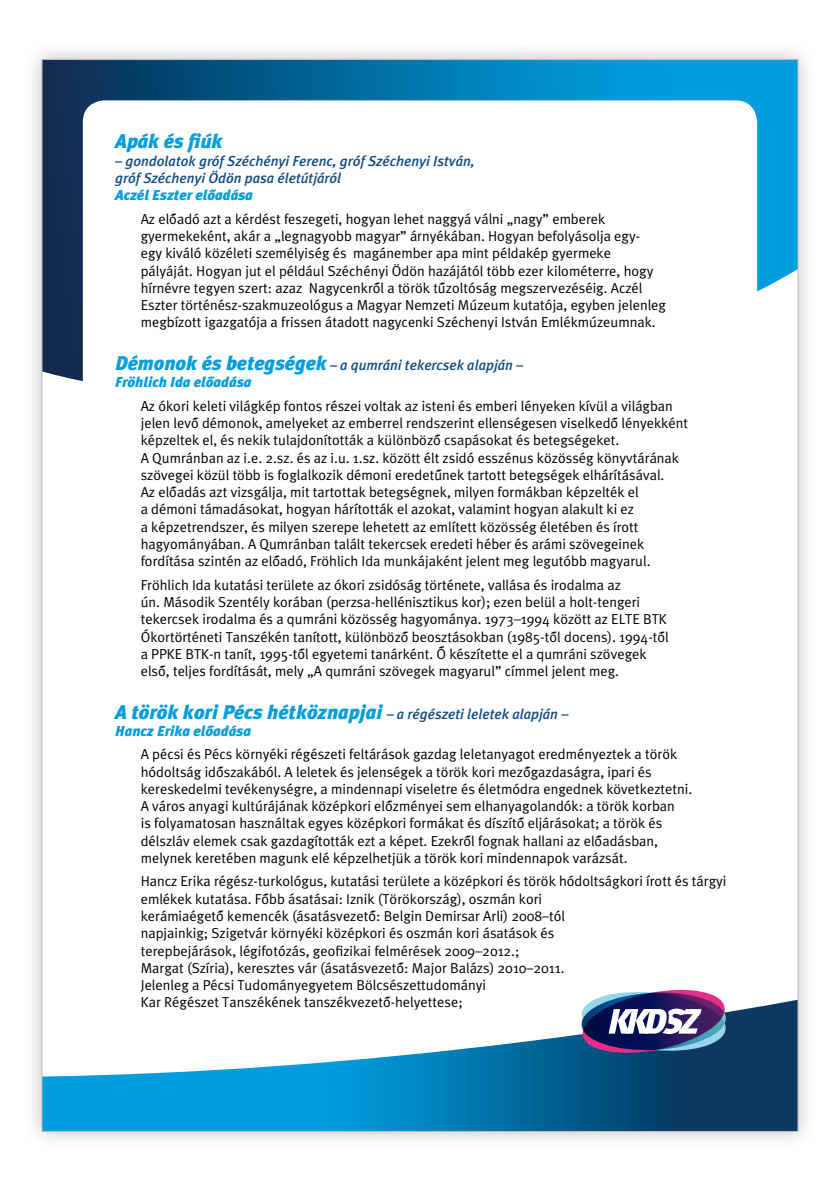
<style>
.page{position:relative;width:840px;height:1191px;background:#fff}
.page>*{position:absolute;margin:0;border:0;box-sizing:border-box;transform-origin:0 0}
.t1{font:italic 900 19.8px "Meta H Plus";color:#009dde}
.t2{font:14.4px/17.2px "Meta H Plus Normal";color:#000}
.t3{font:italic 500 14.4px/17.2px "Meta H Plus";color:#114b85}
.t4{font:italic 900 14.4px "Meta H Plus";color:#009dde}
.s1{font-weight:900;font-size:19.8px;color:#009dde}
.s2{font-weight:900;color:#009dde}
.s3{font-weight:500;font-size:14.4px;color:#114b85}
</style>
<div class="page">
<div style="left:23px;top:40px;width:793px;height:1110px;background:#000;opacity:.25"></div>
<div style="left:42px;top:60px;width:755px;height:1071px;background:#fff"></div>
<svg style="left:44px;top:61px;width:751px;height:321px"></svg>
<div style="left:83px;top:100px;width:673px;height:349px;background:#fff;border-radius:22px"></div>
<svg style="left:44px;top:1000px;width:751px;height:129px"></svg>
<svg style="left:580px;top:990px;width:146px;height:62px"></svg>
<h1 class="t1" style="left:115px;top:130px;width:109px">Apák és fiúk</h1>
<p class="t3" style="left:115px;top:152px;width:361px">– gondolatok gróf Széchényi Ferenc, gróf Széchenyi István, gróf Széchenyi Ödön pasa életútjáról</p>
<p class="t4" style="left:115px;top:187px;width:139px">Aczél Eszter elôadása</p>
<p class="t2" style="left:141px;top:210px;width:526px">Az elôadó azt a kérdést feszegeti, hogyan lehet naggyá válni „nagy” emberek gyermekeként, akár a „legnagyobb magyar” árnyékában. Hogyan befolyásolja egy-<br>egy kiváló közéleti személyiség és magánember apa mint példakép gyermeke pályáját. Hogyan jut el például Széchényi Ödön hazájától több ezer kilométerre, hogy hírnévre tegyen szert: azaz Nagycenkrôl a török tûzoltóság megszervezéséig. Aczél Eszter történész-szakmuzeológus a Magyar Nemzeti Múzeum kutatója, egyben jelenleg megbízott igazgatója a frissen átadott nagycenki Széchenyi István Emlékmúzeumnak.</p>
<p class="t3" style="left:115px;top:356px;width:409px"><span class="s1">Démonok és betegségek</span> – a qumráni tekercsek alapján –<br><span class="s2">Fröhlich Ida elôadása</span></p>
<p class="t2" style="left:141px;top:397px;width:548px">Az ókori keleti világkép fontos részei voltak az isteni és emberi lényeken kívül a világban jelen levô démonok, amelyeket az emberrel rendszerint ellenségesen viselkedô lényekként képzeltek el, és nekik tulajdonították a különbözô csapásokat és betegségeket.<br>A Qumránban az i.e. 2.sz. és az i.u. 1.sz. között élt zsidó esszénus közösség könyvtárának szövegei közül több is foglalkozik démoni eredetûnek tartott betegségek elhárításával.<br>Az elôadás azt vizsgálja, mit tartottak betegségnek, milyen formákban képzelték el<br>a démoni támadásokat, hogyan hárították el azokat, valamint hogyan alakult ki ez<br>a képzetrendszer, és milyen szerepe lehetett az említett közösség életében és írott hagyományában. A Qumránban talált tekercsek eredeti héber és arámi szövegeinek fordítása szintén az elôadó, Fröhlich Ida munkájaként jelent meg legutóbb magyarul.</p>
<p class="t2" style="left:141px;top:576px;width:529px">Fröhlich Ida kutatási területe az ókori zsidóság története, vallása és irodalma az<br>ún. Második Szentély korában (perzsa-hellénisztikus kor); ezen belül a holt-tengeri tekercsek irodalma és a qumráni közösség hagyománya. 1973–1994 között az ELTE BTK Ókortörténeti Tanszékén tanított, különbözô beosztásokban (1985-tôl docens). 1994‑tôl a PPKE BTK-n tanít, 1995-tôl egyetemi tanárként. Ô készítette el a qumráni szövegek elsô, teljes fordítását, mely „A qumráni szövegek magyarul” címmel jelent meg.</p>
<h1 class="t1" style="left:115px;top:700px;width:454px">A török kori Pécs hétköznapjai <span class="s3">– a régészeti leletek alapján –</span></h1>
<p class="t4" style="left:115px;top:722px;width:137px">Hancz Erika elôadása</p>
<p class="t2" style="left:141px;top:745px;width:552px">A pécsi és Pécs környéki régészeti feltárások gazdag leletanyagot eredményeztek a török hódoltság idôszakából. A leletek és jelenségek a török kori mezôgazdaságra, ipari és kereskedelmi tevékenységre, a mindennapi viseletre és életmódra engednek következtetni.<br>A város anyagi kultúrájának középkori elôzményei sem elhanyagolandók: a török korban<br>is folyamatosan használtak egyes középkori formákat és díszítô eljárásokat; a török és délszláv elemek csak gazdagították ezt a képet. Ezekrôl fognak hallani az elôadásban, melynek keretében magunk elé képzelhetjük a török kori mindennapok varázsát.</p>
<p class="t2" style="left:141px;top:872px;width:587px">Hancz Erika régész-turkológus, kutatási területe a középkori és török hódoltságkori írott és tárgyi emlékek kutatása. Fôbb ásatásai: Iznik (Törökország), oszmán kori<br>kerámiaégetô kemencék (ásatásvezetô: Belgin Demirsar Arli) 2008–tól<br>napjainkig; Szigetvár környéki középkori és oszmán kori ásatások és<br>terepbejárások, légifotózás, geofizikai felmérések 2009–2012.;<br>Margat (Szíria), keresztes vár (ásatásvezetô: Major Balázs) 2010–2011.<br>Jelenleg a Pécsi Tudományegyetem Bölcsészettudományi<br>Kar Régészet Tanszékének tanszékvezetô-helyettese;</p>
</div>
